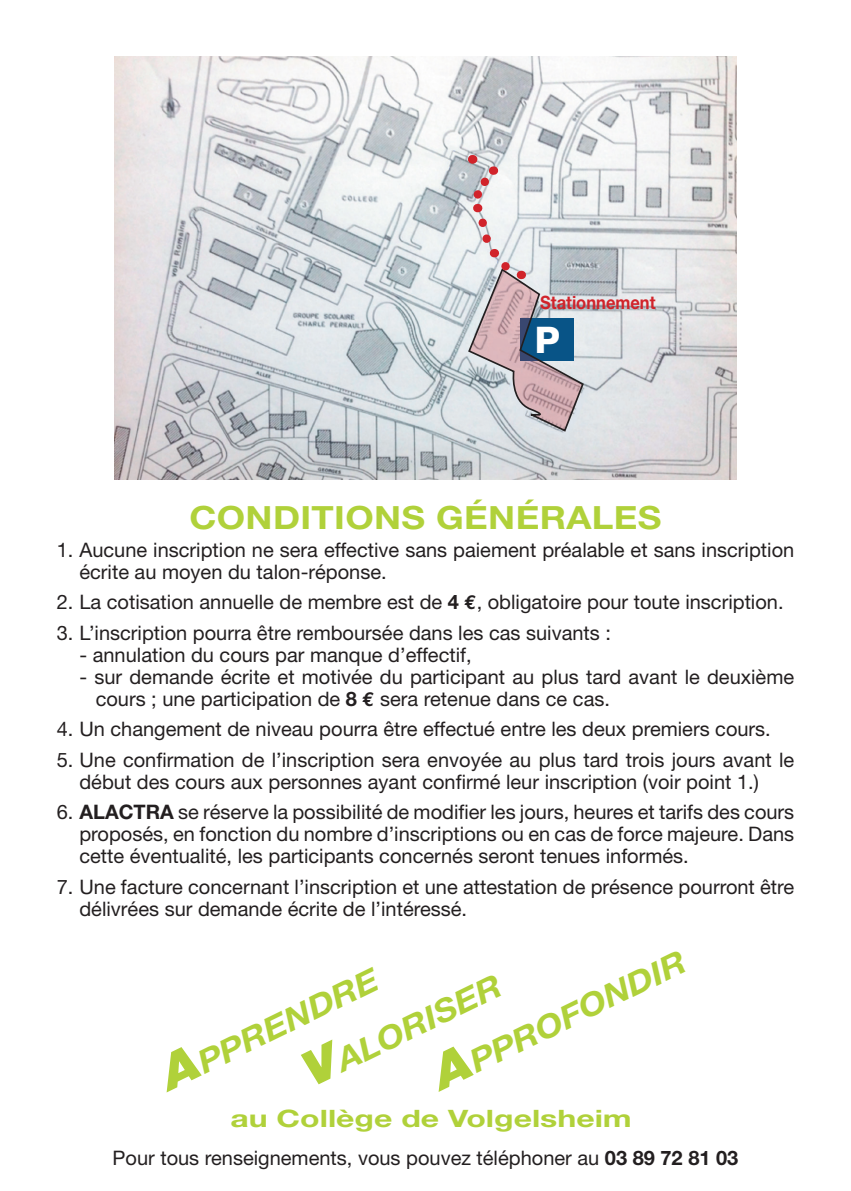
<style>
.page{position:relative;width:851px;height:1191px;background:#fff}
.page>*{position:absolute;margin:0;border:0;box-sizing:border-box;transform-origin:0 0}
.t1{font:800 36.8px "Helvetica Neue";color:#fff}
.t2{font:italic 700 32px "Helvetica Neue";color:#b0d13a;scale:1.1 1}
.t3{font:700 32px "Helvetica Neue";letter-spacing:.01em;color:#b0d13a;scale:1.14 1}
.t4{font:700 24px "Helvetica Neue";color:#b0d13a;scale:1.33 1}
.t5{font:20px/22px "Helvetica Neue";color:#231f20}
.t6{font:700 18.4px "Helvetica Neue";color:#d1232a;scale:.9 1}
.s1{font-weight:700}
.s2{font-family:"Euro Mono";font-weight:700}
.s3{font-weight:900;font-size:48px}
</style>
<div class="page">
<img style="left:114px;top:57px;width:622px;height:422px">
<svg style="left:461px;top:148px;width:123px;height:285px"></svg>
<p class="t6" style="left:540px;top:291px;width:130px">Stationnement</p>
<h1 class="t1" style="left:534px;top:318px;width:27px">P</h1>
<h2 class="t3" style="left:189px;top:497px;width:415px">CONDITIONS GÉNÉRALES</h2>
<p class="t5" style="left:79px;top:538px;width:716px;text-indent:-23px">1. Aucune inscription ne sera effective sans paiement préalable et sans inscription écrite au moyen du talon-réponse.</p>
<p class="t5" style="left:57px;top:591px;width:728px">2. La cotisation annuelle de membre est de <span class="s1">4</span> <span class="s2">€</span>, obligatoire pour toute inscription.</p>
<p class="t5" style="left:57px;top:621px;width:555px">3. L’inscription pourra être remboursée dans les cas suivants :</p>
<p class="t5" style="left:79px;top:643px;width:393px">- annulation du cours par manque d’effectif,</p>
<p class="t5" style="left:96px;top:665px;width:700px;text-indent:-16px">- sur demande écrite et motivée du participant au plus tard avant le deuxième cours ; une participation de <span class="s1">8</span> <span class="s2">€</span> sera retenue dans ce cas.</p>
<p class="t5" style="left:57px;top:718px;width:715px">4. Un changement de niveau pourra être effectué entre les deux premiers cours.</p>
<p class="t5" style="left:79px;top:748px;width:716px;text-indent:-23px">5. Une confirmation de l’inscription sera envoyée au plus tard trois jours avant le début des cours aux personnes ayant confirmé leur inscription (voir point 1.)</p>
<p class="t5" style="left:79px;top:801px;width:716px;text-align:justify;text-indent:-23px">6. <span class="s1">ALACTRA</span> se réserve la possibilité de modifier les jours, heures et tarifs des cours proposés, en fonction du nombre d’inscriptions ou en cas de force majeure. Dans cette éventualité, les participants concernés seront tenues informés.</p>
<p class="t5" style="left:79px;top:875px;width:716px;text-indent:-23px">7. Une facture concernant l’inscription et une attestation de présence pourront être délivrées sur demande écrite de l’intéressé.</p>
<h2 class="t2" style="left:428px;top:1062px;width:251px;rotate:-26deg"><span class="s3">A</span>PPROFONDIR</h2>
<h2 class="t2" style="left:157px;top:1062px;width:215px;rotate:-26deg"><span class="s3">A</span>PPRENDRE</h2>
<h2 class="t2" style="left:299px;top:1059px;width:196px;rotate:-26deg"><span class="s3">V</span>ALORISER</h2>
<p class="t4" style="left:230px;top:1104px;width:303px">au Collège de Volgelsheim</p>
<p class="t5" style="left:112px;top:1147px;width:627px">Pour tous renseignements, vous pouvez téléphoner au <span class="s1">03 89 72 81 03</span></p>
</div>
